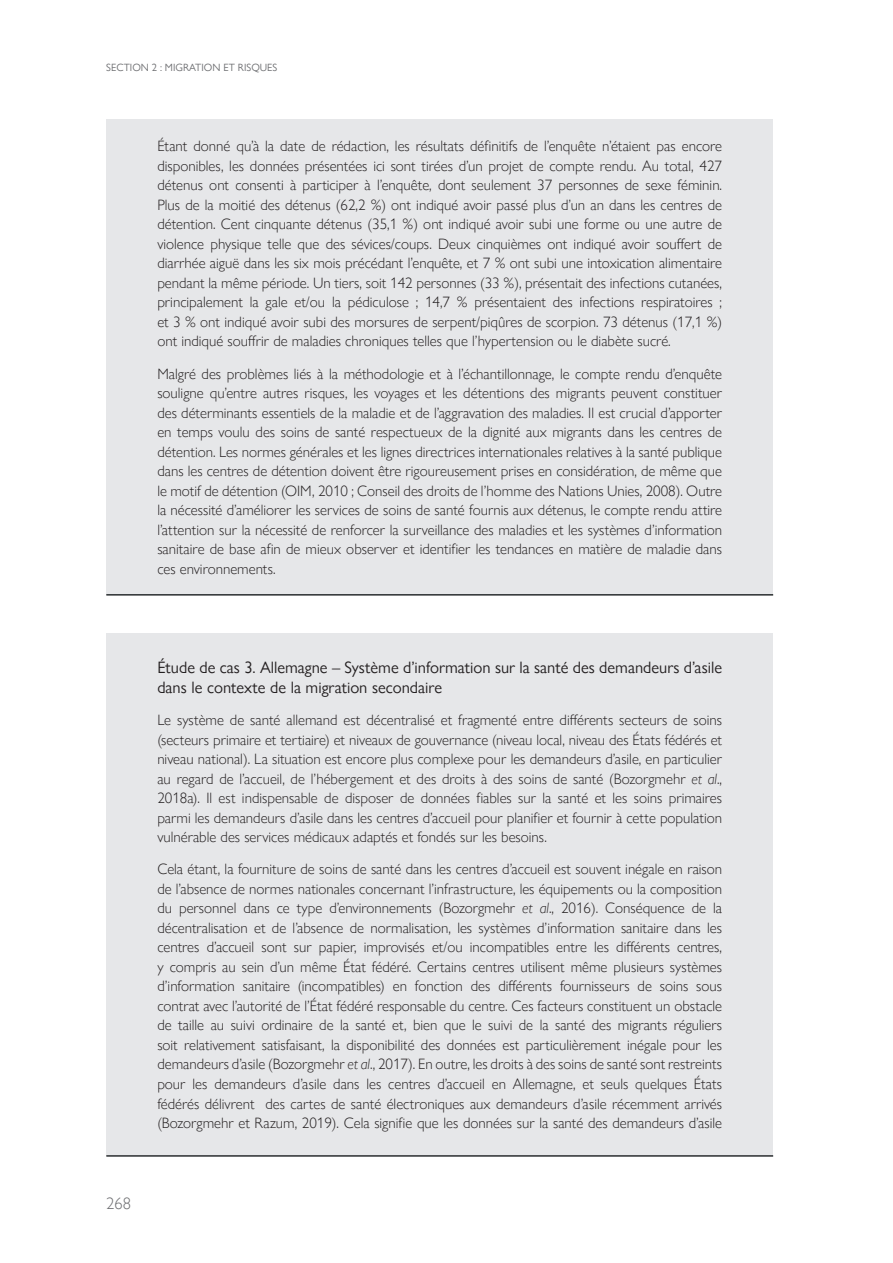
<style>
.page{position:relative;width:893px;height:1263px;background:#fff}
.page>*{position:absolute;margin:0;border:0;box-sizing:border-box;transform-origin:0 0}
.t1{font:16.5px/19.5px "Gill Sans Nova";color:#231f20}
.t2{font:300 16.5px "Gill Sans Nova";color:#6c6d70}
.t3{font:300 15px/19.5px "Gill Sans Nova";color:#231f20;text-align:justify}
.t4{font:10.5px "Gill Sans Nova";color:#6c6d70}
.s1{font-style:italic}
</style>
<div class="page">
<div style="left:106px;top:119px;width:667px;height:476px;background:#e6e7e9"></div>
<hr style="left:106px;top:594px;width:667px;height:2px;background:#292d2f">
<div style="left:106px;top:633px;width:667px;height:523px;background:#e6e7e9"></div>
<hr style="left:106px;top:1155px;width:667px;height:2px;background:#292d2f">
<p class="t4" style="left:106px;top:61px;width:173px">SECTION 2 : MIGRATION ET RISQUES</p>
<p class="t3" style="left:157px;top:136px;width:566px">Étant donné qu’à la date de rédaction, les résultats définitifs de l’enquête n’étaient pas encore disponibles, les données présentées ici sont tirées d’un projet de compte rendu. Au total, 427 détenus ont consenti à participer à l’enquête, dont seulement 37 personnes de sexe féminin.<br>Plus de la moitié des détenus (62,2 %) ont indiqué avoir passé plus d’un an dans les centres de détention. Cent cinquante détenus (35,1 %) ont indiqué avoir subi une forme ou une autre de violence physique telle que des sévices/coups. Deux cinquièmes ont indiqué avoir souffert de diarrhée aiguë dans les six mois précédant l’enquête, et 7 % ont subi une intoxication alimentaire pendant la même période. Un tiers, soit 142 personnes (33 %), présentait des infections cutanées, principalement la gale et/ou la pédiculose ; 14,7 % présentaient des infections respiratoires ; et 3 % ont indiqué avoir subi des morsures de serpent/piqûres de scorpion. 73 détenus (17,1 %) ont indiqué souffrir de maladies chroniques telles que l’hypertension ou le diabète sucré.</p>
<p class="t3" style="left:157px;top:364px;width:566px">Malgré des problèmes liés à la méthodologie et à l’échantillonnage, le compte rendu d’enquête souligne qu’entre autres risques, les voyages et les détentions des migrants peuvent constituer des déterminants essentiels de la maladie et de l’aggravation des maladies. Il est crucial d’apporter en temps voulu des soins de santé respectueux de la dignité aux migrants dans les centres de détention. Les normes générales et les lignes directrices internationales relatives à la santé publique dans les centres de détention doivent être rigoureusement prises en considération, de même que le motif de détention (OIM, 2010 ; Conseil des droits de l’homme des Nations Unies, 2008). Outre la nécessité d’améliorer les services de soins de santé fournis aux détenus, le compte rendu attire l’attention sur la nécessité de renforcer la surveillance des maladies et les systèmes d’information sanitaire de base afin de mieux observer et identifier les tendances en matière de maladie dans ces environnements.</p>
<p class="t2" style="left:106px;top:1193px;width:26px">268</p>
<p class="t1" style="left:157px;top:658px;width:566px">Étude de cas 3. Allemagne – Système d’information sur la santé des demandeurs d’asile dans le contexte de la migration secondaire</p>
<p class="t3" style="left:157px;top:710px;width:566px">Le système de santé allemand est décentralisé et fragmenté entre différents secteurs de soins (secteurs primaire et tertiaire) et niveaux de gouvernance (niveau local, niveau des États fédérés et niveau national). La situation est encore plus complexe pour les demandeurs d’asile, en particulier au regard de l’accueil, de l’hébergement et des droits à des soins de santé (Bozorgmehr <span class="s1">et al</span>., 2018a). Il est indispensable de disposer de données fiables sur la santé et les soins primaires parmi les demandeurs d’asile dans les centres d’accueil pour planifier et fournir à cette population vulnérable des services médicaux adaptés et fondés sur les besoins.</p>
<p class="t3" style="left:157px;top:859px;width:566px">Cela étant, la fourniture de soins de santé dans les centres d’accueil est souvent inégale en raison de l’absence de normes nationales concernant l’infrastructure, les équipements ou la composition du personnel dans ce type d’environnements (Bozorgmehr <span class="s1">et al</span>., 2016). Conséquence de la décentralisation et de l’absence de normalisation, les systèmes d’information sanitaire dans les centres d’accueil sont sur papier, improvisés et/ou incompatibles entre les différents centres, y compris au sein d’un même État fédéré. Certains centres utilisent même plusieurs systèmes d’information sanitaire (incompatibles) en fonction des différents fournisseurs de soins sous contrat avec l’autorité de l’État fédéré responsable du centre. Ces facteurs constituent un obstacle de taille au suivi ordinaire de la santé et, bien que le suivi de la santé des migrants réguliers soit relativement satisfaisant, la disponibilité des données est particulièrement inégale pour les demandeurs d’asile (Bozorgmehr <span class="s1">et al</span>., 2017). En outre, les droits à des soins de santé sont restreints pour les demandeurs d’asile dans les centres d’accueil en Allemagne, et seuls quelques États fédérés délivrent des cartes de santé électroniques aux demandeurs d’asile récemment arrivés (Bozorgmehr et Razum, 2019). Cela signifie que les données sur la santé des demandeurs d’asile</p>
</div>
